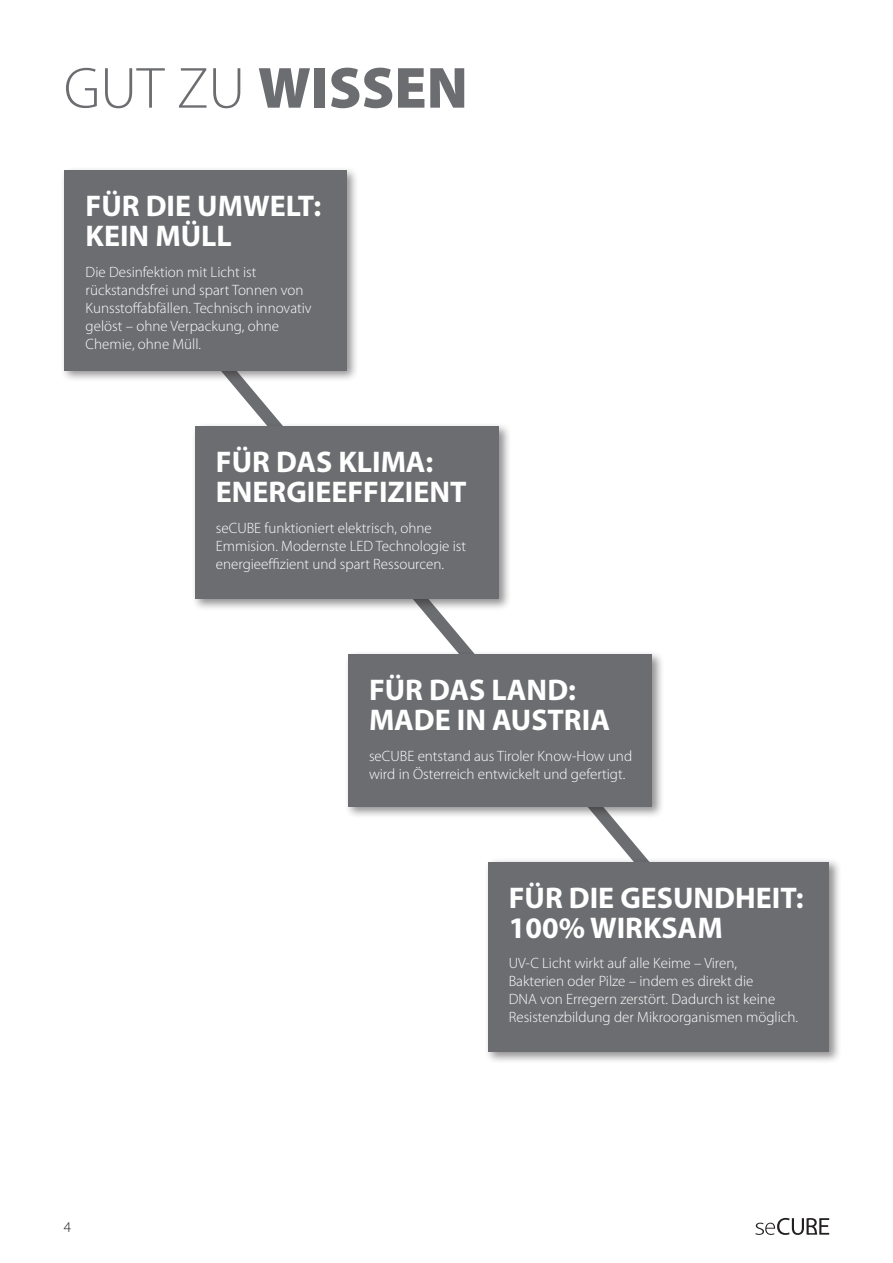
<style>
.page{position:relative;width:893px;height:1263px;background:#fff}
.page>*{position:absolute;margin:0;border:0;box-sizing:border-box;transform-origin:0 0}
.t1{font:900 58.5px "Myriad Pro";color:#6c6d70}
.t2{font:700 30px/30px "Myriad Pro";color:#fff}
.t3{font:300 15px/18px "Myriad Pro";color:#fff}
.t4{font:300 15px "Myriad Pro";color:#231f20}
.s1{font-weight:300}
</style>
<div class="page">
<svg style="left:231px;top:383px;width:415px;height:475px"></svg>
<div style="left:60px;top:166px;width:299px;height:217px;background:#231f20;opacity:.5"></div>
<div style="left:64px;top:170px;width:283px;height:200px;background:#6c6d70"></div>
<div style="left:192px;top:422px;width:319px;height:189px;background:#231f20;opacity:.5"></div>
<div style="left:196px;top:426px;width:303px;height:172px;background:#6c6d70"></div>
<div style="left:484px;top:858px;width:358px;height:206px;background:#231f20;opacity:.5"></div>
<div style="left:488px;top:862px;width:341px;height:190px;background:#6c6d70"></div>
<div style="left:345px;top:650px;width:319px;height:169px;background:#231f20;opacity:.5"></div>
<div style="left:349px;top:654px;width:303px;height:152px;background:#6c6d70"></div>
<svg style="left:755px;top:1218px;width:74px;height:17px"></svg>
<p class="t1" style="left:64px;top:55px;width:406px"><span class="s1">GUT ZU</span> WISSEN</p>
<p class="t2" style="left:86px;top:190px;width:237px">FÜR DIE UMWELT:<br>KEIN MÜLL</p>
<p class="t3" style="left:86px;top:263px;width:228px">Die Desinfektion mit Licht ist rückstandsfrei und spart Tonnen von<br>Kunsstoffabfällen. Technisch innovativ gelöst – ohne Verpackung, ohne<br>Chemie, ohne Müll.</p>
<p class="t2" style="left:216px;top:446px;width:219px">FÜR DAS KLIMA:</p>
<p class="t2" style="left:216px;top:476px;width:252px">ENERGIEEFFIZIENT</p>
<p class="t3" style="left:216px;top:519px;width:252px">seCUBE funktioniert elektrisch, ohne<br>Emmision. Modernste LED Technologie ist energieeffizient und spart Ressourcen.</p>
<p class="t2" style="left:369px;top:674px;width:209px">FÜR DAS LAND:</p>
<p class="t2" style="left:369px;top:704px;width:242px">MADE IN AUSTRIA</p>
<p class="t3" style="left:369px;top:747px;width:265px">seCUBE entstand aus Tiroler Know-How und wird in Österreich entwickelt und gefertigt.</p>
<p class="t4" style="left:64px;top:1219px;width:9px">4</p>
<p class="t2" style="left:509px;top:881px;width:296px">FÜR DIE GESUNDHEIT:</p>
<p class="t2" style="left:509px;top:911px;width:215px">100% WIRKSAM</p>
<p class="t3" style="left:509px;top:955px;width:291px">UV-C Licht wirkt auf alle Keime – Viren,<br>Bakterien oder Pilze – indem es direkt die<br>DNA von Erregern zerstört. Dadurch ist keine Resistenzbildung der Mikroorganismen möglich.</p>
</div>
